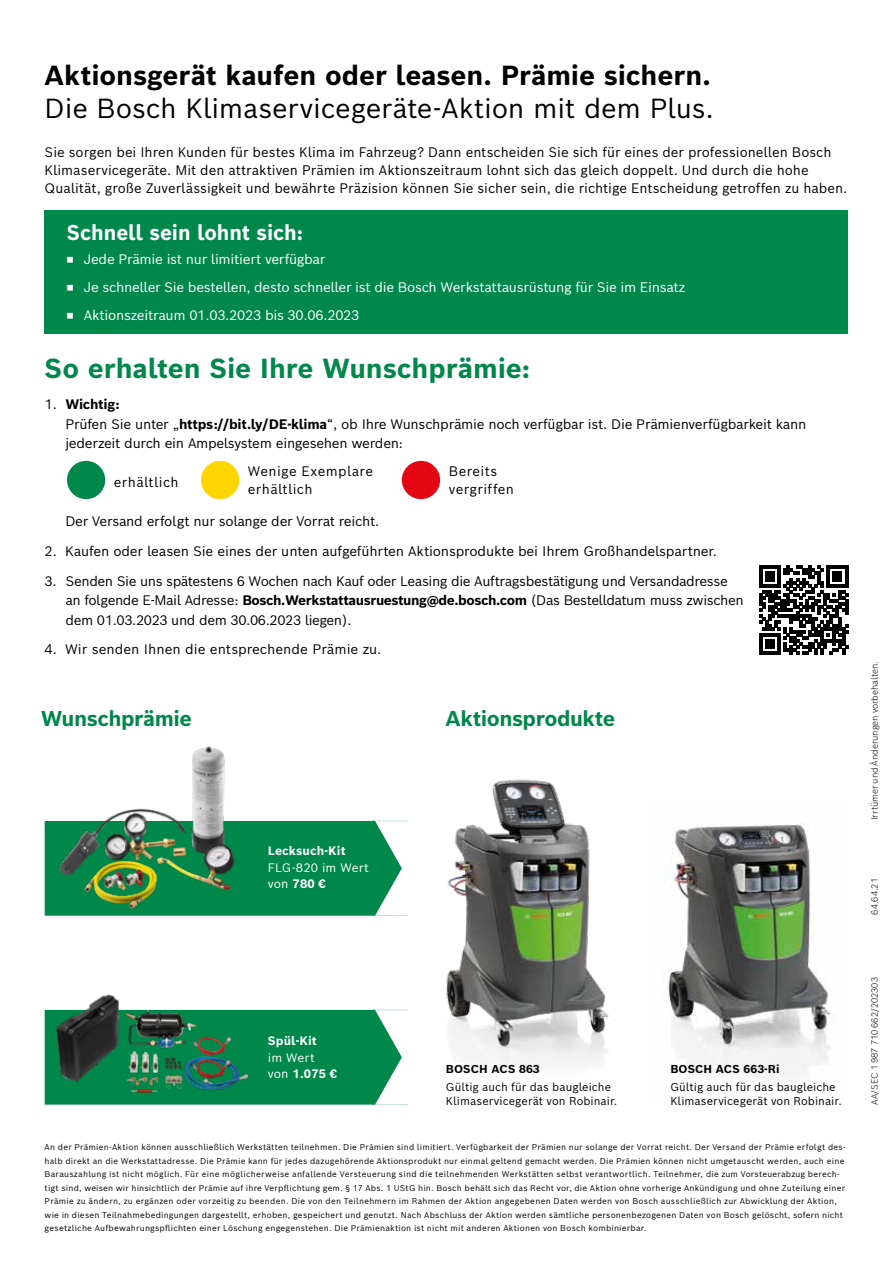
<style>
.page{position:relative;width:893px;height:1263px;background:#fff}
.page>*{position:absolute;margin:0;border:0;box-sizing:border-box;transform-origin:0 0}
.t1{font:27px "Bosch Sans";letter-spacing:-.01em;color:#000}
.t2{font:700 27px "Bosch Sans";letter-spacing:-.005em;color:#000}
.t3{font:700 27px "Bosch Sans";letter-spacing:-.005em;color:#00884b}
.t4{font:700 21px "Bosch Sans";letter-spacing:-.02em;color:#00884b}
.t5{font:700 21px "Bosch Sans";letter-spacing:-.005em;color:#fff;scale:.96 1}
.t6{font:13.5px/19.5px "Bosch Sans";letter-spacing:-.01em;color:#000}
.t7{font:13.5px/19.5px "Bosch Sans";letter-spacing:-.03em;color:#000}
.t8{font:13.5px/28px "Bosch Sans";letter-spacing:-.02em;color:#fff}
.t9{font:13.5px/18px "Bosch Sans";letter-spacing:.025em;color:#000}
.t10{font:13.5px/18px "Bosch Sans";letter-spacing:.03em;color:#000}
.t11{font:12px/16.6px "Bosch Sans";letter-spacing:.01em;color:#fff}
.t12{font:700 12px "Bosch Sans";letter-spacing:.01em;color:#fff}
.t13{font:11.25px/14.2px "Bosch Sans";letter-spacing:.005em;color:#000}
.t14{font:700 11.25px "Bosch Sans";letter-spacing:.01em;color:#000}
.t15{font:300 9px "Bosch Sans";color:#000}
.t16{font:8.25px/13.5px "Bosch Sans";letter-spacing:.025em;color:#000}
.s1{font-weight:700}
</style>
<div class="page">
<div style="left:45px;top:210px;width:803px;height:124px;background:#00884b"></div>
<svg style="left:759px;top:566px;width:89px;height:89px"></svg>
<svg style="left:45px;top:821px;width:363px;height:95px;background:#259965"></svg>
<img style="left:50px;top:746px;width:227px;height:168px">
<svg style="left:45px;top:1010px;width:363px;height:94px;background:#1c955f"></svg>
<img style="left:45px;top:994px;width:210px;height:101px">
<div style="left:201px;top:461px;width:38px;height:38px;background:#ffd500;border-radius:50%"></div>
<div style="left:402px;top:461px;width:38px;height:38px;background:#e30613;border-radius:50%"></div>
<div style="left:67px;top:461px;width:38px;height:38px;background:#00884b;border-radius:50%"></div>
<img style="left:663px;top:823px;width:171px;height:251px">
<img style="left:446px;top:779px;width:164px;height:287px">
<h1 class="t2" style="left:45px;top:57px;width:667px">Aktionsgerät kaufen oder leasen. Prämie sichern.</h1>
<h1 class="t1" style="left:45px;top:90px;width:671px">Die Bosch Klimaservicegeräte-Aktion mit dem Plus.</h1>
<p class="t6" style="left:45px;top:143px;width:804px;line-height:18px">Sie sorgen bei Ihren Kunden für bestes Klima im Fahrzeug? Dann entscheiden Sie sich für eines der professionellen Bosch<br>Klimaservicegeräte. Mit den attraktiven Prämien im Aktionszeitraum lohnt sich das gleich doppelt. Und durch die hohe<br>Qualität, große Zuverlässigkeit und bewährte Präzision können Sie sicher sein, die richtige Entscheidung getroffen zu haben.</p>
<h2 class="t5" style="left:67px;top:218px;width:247px">Schnell sein lohnt sich:</h2>
<h3 class="t8" style="left:67px;top:244px;width:620px">◾ Jede Prämie ist nur limitiert verfügbar<br>◾ Je schneller Sie bestellen, desto schneller ist die Bosch Werkstattausrüstung für Sie im Einsatz ◾ Aktionszeitraum 01.03.2023 bis 30.06.2023</h3>
<h1 class="t3" style="left:45px;top:350px;width:487px">So erhalten Sie Ihre Wunschprämie:</h1>
<h3 class="t6" style="left:65px;top:394px;width:743px;text-indent:-21px">1. <span class="s1">Wichtig:<br></span>Prüfen Sie unter „<span class="s1">https://bit.ly/DE-klima</span>“, ob Ihre Wunschprämie noch verfügbar ist. Die Prämienverfügbarkeit kann jederzeit durch ein Ampelsystem eingesehen werden:</h3>
<h3 class="t9" style="left:114px;top:473px;width:66px">erhältlich</h3>
<h3 class="t9" style="left:248px;top:462px;width:127px">Wenige Exemplare erhältlich</h3>
<h3 class="t10" style="left:449px;top:462px;width:67px">Bereits vergriffen</h3>
<h3 class="t6" style="left:65px;top:511px;width:316px">Der Versand erfolgt nur solange der Vorrat reicht.</h3>
<h3 class="t6" style="left:45px;top:541px;width:674px">2. Kaufen oder leasen Sie eines der unten aufgeführten Aktionsprodukte bei Ihrem Großhandelspartner.</h3>
<p class="t7" style="left:65px;top:570px;width:680px;text-indent:-21px">3. Senden Sie uns spätestens 6 Wochen nach Kauf oder Leasing die Auftragsbestätigung und Versandadresse an folgende E-Mail Adresse: <span class="s1">Bosch.Werkstattausruestung@de.bosch.com</span> (Das Bestelldatum muss zwischen dem 01.03.2023 und dem 30.06.2023 liegen).</p>
<h3 class="t6" style="left:45px;top:639px;width:338px">4. Wir senden Ihnen die entsprechende Prämie zu.</h3>
<h2 class="t4" style="left:41px;top:704px;width:152px">Wunschprämie</h2>
<h2 class="t4" style="left:446px;top:704px;width:171px">Aktionsprodukte</h2>
<h3 class="t12" style="left:268px;top:843px;width:79px">Lecksuch-Kit</h3>
<h3 class="t11" style="left:268px;top:858px;width:103px">FLG-820 im Wert von <span class="s1">780 €</span></h3>
<p class="t15" style="left:869px;top:820px;width:160px;rotate:-90deg">Irrtümer und Änderungen vorbehalten.</p>
<p class="t15" style="left:869px;top:915px;width:38px;rotate:-90deg">64.64.21</p>
<h3 class="t12" style="left:268px;top:1032px;width:51px">Spül-Kit</h3>
<h3 class="t11" style="left:268px;top:1048px;width:71px">im Wert von <span class="s1">1.075 €</span></h3>
<h3 class="t14" style="left:446px;top:1061px;width:95px">BOSCH ACS 863</h3>
<h3 class="t13" style="left:446px;top:1079px;width:173px">Gültig auch für das baugleiche<br>Klimaservicegerät von Robinair.</h3>
<h3 class="t14" style="left:670px;top:1061px;width:111px">BOSCH ACS 663-Ri</h3>
<h3 class="t13" style="left:670px;top:1079px;width:173px">Gültig auch für das baugleiche<br>Klimaservicegerät von Robinair.</h3>
<p class="t16" style="left:45px;top:1140px;width:802px">An der Prämien-Aktion können ausschließlich Werkstätten teilnehmen. Die Prämien sind limitiert. Verfügbarkeit der Prämien nur solange der Vorrat reicht. Der Versand der Prämie erfolgt des&shy;halb direkt an die Werkstattadresse. Die Prämie kann für jedes dazugehörende Aktionsprodukt nur einmal geltend gemacht werden. Die Prämien können nicht umgetauscht werden, auch eine Barauszahlung ist nicht möglich. Für eine möglicherweise anfallende Versteuerung sind die teilnehmenden Werkstätten selbst verantwortlich. Teilnehmer, die zum Vorsteuerabzug berech&shy;tigt sind, weisen wir hinsichtlich der Prämie auf ihre Verpflichtung gem. § 17 Abs. 1 UStG hin. Bosch behält sich das Recht vor, die Aktion ohne vorherige Ankündigung und ohne Zuteilung einer Prämie zu ändern, zu ergänzen oder vorzeitig zu beenden. Die von den Teilnehmern im Rahmen der Aktion angegebenen Daten werden von Bosch ausschließlich zur Abwicklung der Aktion, wie in diesen Teilnahmebedingungen dargestellt, erhoben, gespeichert und genutzt. Nach Abschluss der Aktion werden sämtliche personenbezogenen Daten von Bosch gelöscht, sofern nicht gesetzliche Aufbewahrungspflichten einer Löschung engegenstehen. Die Prämienaktion ist nicht mit anderen Aktionen von Bosch kombinierbar.</p>
<p class="t15" style="left:869px;top:1105px;width:129px;rotate:-90deg">AA/SEC 1 987 710 662/202303</p>
</div>
